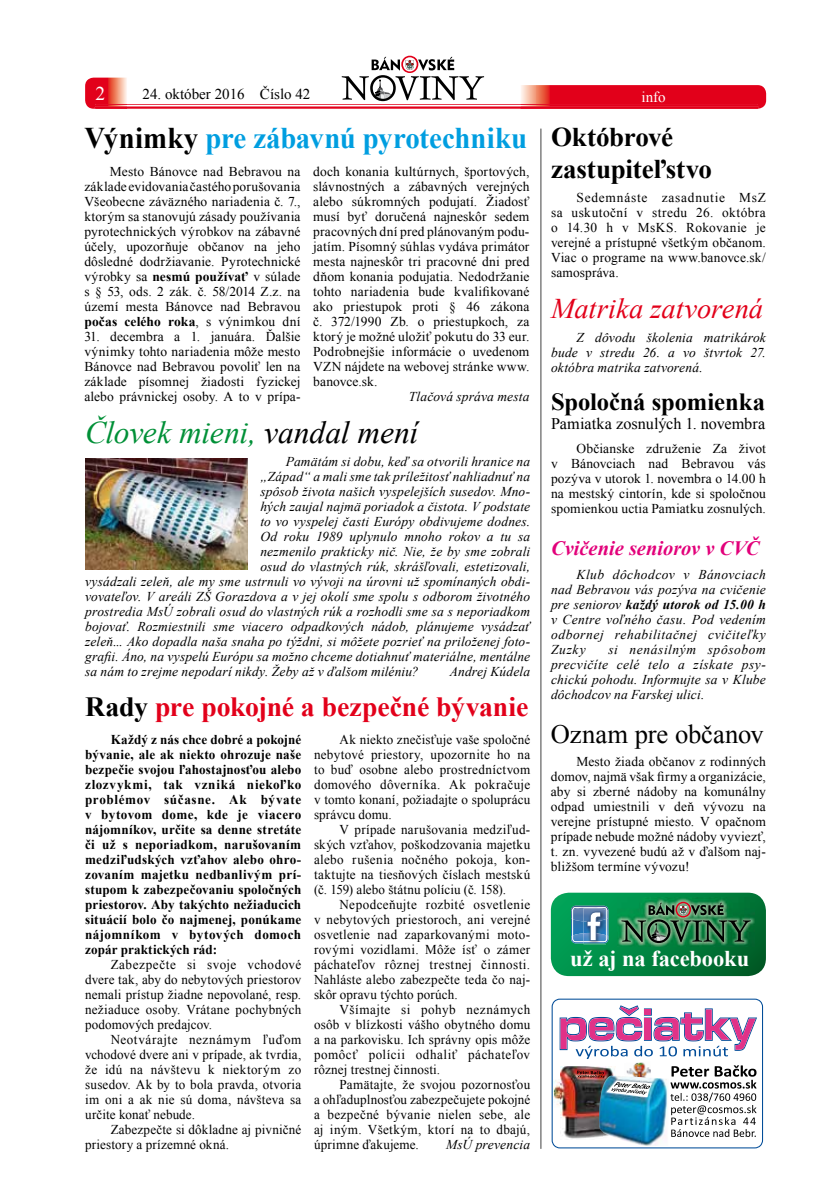
<style>
.page{position:relative;width:830px;height:1200px;background:#fff}
.page>*{position:absolute;margin:0;border:0;box-sizing:border-box;transform-origin:0 0}
.t1{font:italic 31.5px "Times New Roman";letter-spacing:-.01em;color:#009037}
.t2{font:700 30px "Times New Roman";color:#009ee0;scale:.96 1}
.t3{font:italic 28.5px "Times New Roman";color:#e2001a}
.t4{font:700 27.75px "Times New Roman";letter-spacing:-.01em;color:#e2001a}
.t5{font:700 27px/32.4px "Times New Roman";letter-spacing:-.01em;color:#000}
.t6{font:26.55px "Times New Roman";letter-spacing:-.005em;color:#000}
.t7{font:700 24.6px "Times New Roman";letter-spacing:-.005em;color:#000}
.t8{font:700 22.5px "Times New Roman";letter-spacing:-.005em;color:#fff}
.t9{font:italic 700 20.4px "Times New Roman";color:#e2007a}
.t10{font:19.5px "Times New Roman";color:#fff}
.t11{font:16.2px "Times New Roman";color:#000}
.t12{font:15px "Times New Roman";color:#000}
.t13{font:15px "Times New Roman";color:#fff}
.t14{font:13.5px/15px "Times New Roman";letter-spacing:.01em;color:#000;text-align:justify}
.t15{font:italic 13.5px/15px "Times New Roman";letter-spacing:.01em;color:#000;text-align:justify}
.t16{font:700 13.5px/15px "Times New Roman";letter-spacing:.025em;color:#000;text-align:justify}
.s1{color:#000}
.s2{font-weight:700}
</style>
<div class="page">
<hr style="left:95px;top:104px;width:662px;height:1px;background:#e2001a">
<hr style="left:95px;top:106px;width:663px;height:3px;background:#e2001a">
<svg style="left:341px;top:56px;width:143px;height:45px"></svg>
<svg style="left:520px;top:85px;width:245px;height:24px;background:#e31328"></svg>
<svg style="left:85px;top:78px;width:42px;height:31px"></svg>
<hr style="left:540px;top:128px;width:1px;height:1020px;background:#000">
<svg style="left:550px;top:892px;width:215px;height:83px;background:#218554"></svg>
<img style="left:551px;top:998px;width:211px;height:150px">
<img style="left:86px;top:458px;width:161px;height:111px">
<h3 class="t10" style="left:95px;top:80px;width:11px">2</h3>
<p class="t12" style="left:142px;top:84px;width:169px">24. október 2016 Číslo 42</p>
<p class="t13" style="left:641px;top:87px;width:26px">info</p>
<h2 class="t2" style="left:84px;top:117px;width:462px"><span class="s1">Výnimky</span> pre zábavnú pyrotechniku</h2>
<p class="t14" style="left:84px;top:163px;width:217px;text-indent:26px">Mesto Bánovce nad Bebravou na základe evidovania častého porušovania Všeobecne záväzného nariadenia č. 7., ktorým sa stanovujú zásady používania pyrotechnických výrobkov na zábavné účely, upozorňuje občanov na jeho dôsledné dodržiavanie. Pyrotechnické výrobky sa <span class="s2">nesmú používať</span> v súlade s § 53, ods. 2 zák. č. 58/2014 Z.z. na území mesta Bánovce nad Bebravou <span class="s2">počas celého roka</span>, s výnimkou dní</p>
<p class="t14" style="left:84px;top:328px;width:217px">31. decembra a 1. januára. Ďalšie výnimky tohto nariadenia môže mesto Bánovce nad Bebravou povoliť len na základe písomnej žiadosti fyzickej alebo právnickej osoby. A to v prípa-</p>
<p class="t14" style="left:313px;top:163px;width:217px">doch konania kultúrnych, športových, slávnostných a zábavných verejných alebo súkromných podujatí. Žiadosť musí byť doručená najneskôr sedem pracovných dní pred plánovaným podu&shy;jatím. Písomný súhlas vydáva primátor mesta najneskôr tri pracovné dni pred dňom konania podujatia. Nedodržanie tohto nariadenia bude kvalifikované ako priestupok proti § 46 zákona č. 372/1990 Zb. o priestupkoch, za ktorý je možné uložiť pokutu do 33 eur.<br>Podrobnejšie informácie o uvedenom VZN nájdete na webovej stránke www. banovce.sk.</p>
<p class="t15" style="left:408px;top:388px;width:122px">Tlačová správa mesta</p>
<h1 class="t1" style="left:85px;top:410px;width:334px">Človek mieni, <span class="s1">vandal mení</span></h1>
<p class="t15" style="left:286px;top:454px;width:246px">Pamätám si dobu, keď sa otvorili hranice na</p>
<p class="t15" style="left:260px;top:469px;width:271px">„Západ“ a mali sme tak príležitosť nahliadnuť na</p>
<p class="t15" style="left:260px;top:484px;width:271px">spôsob života našich vyspelejších susedov. Mno-</p>
<p class="t15" style="left:260px;top:499px;width:271px">hých zaujal najmä poriadok a čistota. V podstate</p>
<p class="t15" style="left:260px;top:514px;width:271px">to vo vyspelej časti Európy obdivujeme dodnes.</p>
<p class="t15" style="left:260px;top:529px;width:271px">Od roku 1989 uplynulo mnoho rokov a tu sa</p>
<p class="t15" style="left:260px;top:544px;width:271px">nezmenilo prakticky nič. Nie, že by sme zobrali</p>
<p class="t15" style="left:260px;top:559px;width:271px">osud do vlastných rúk, skrášľovali, estetizovali,</p>
<p class="t15" style="left:85px;top:574px;width:446px">vysádzali zeleň, ale my sme ustrnuli vo vývoji na úrovni už spomínaných obdi-</p>
<p class="t15" style="left:85px;top:589px;width:446px">vovateľov. V areáli ZŠ Gorazdova a v jej okolí sme spolu s odborom životného</p>
<p class="t15" style="left:85px;top:604px;width:446px">prostredia MsÚ zobrali osud do vlastných rúk a rozhodli sme sa s neporiadkom</p>
<p class="t15" style="left:85px;top:619px;width:446px">bojovať. Rozmiestnili sme viacero odpadkových nádob, plánujeme vysádzať</p>
<p class="t15" style="left:85px;top:634px;width:446px">zeleň... Ako dopadla naša snaha po týždni, si môžete pozrieť na priloženej foto-</p>
<p class="t15" style="left:85px;top:649px;width:446px">grafii. Áno, na vyspelú Európu sa možno chceme dotiahnuť materiálne, mentálne</p>
<p class="t15" style="left:85px;top:664px;width:335px">sa nám to zrejme nepodarí nikdy. Žeby až v ďalšom miléniu?</p>
<p class="t15" style="left:449px;top:664px;width:82px">Andrej Kúdela</p>
<h3 class="t4" style="left:85px;top:687px;width:444px"><span class="s1">Rady</span> pre pokojné a bezpečné bývanie</h3>
<p class="t16" style="left:85px;top:731px;width:217px;text-indent:26px">Každý z nás chce dobré a pokojné bývanie, ale ak niekto ohrozuje naše bezpečie svojou ľahostajnosťou alebo zlozvykmi, tak vzniká niekoľko problémov súčasne. Ak bývate v bytovom dome, kde je viacero nájomníkov, určite sa denne stretáte či už s neporiadkom, narušovaním medziľudských vzťahov alebo ohro&shy;zovaním majetku nedbanlivým prí&shy;stupom k zabezpečovaniu spoločných priestorov. Aby takýchto nežiaducich situácií bolo čo najmenej, ponúkame nájomníkom v bytových domoch zopár praktických rád:</p>
<p class="t14" style="left:85px;top:956px;width:217px;text-indent:26px">Zabezpečte si svoje vchodové dvere tak, aby do nebytových priestorov nemali prístup žiadne nepovolané, resp. nežiaduce osoby. Vrátane pochybných podomových predajcov.</p>
<p class="t14" style="left:85px;top:1031px;width:217px;text-indent:26px">Neotvárajte neznámym ľuďom vchodové dvere ani v prípade, ak tvrdia, že idú na návštevu k niektorým zo susedov. Ak by to bola pravda, otvoria im oni a ak nie sú doma, návšteva sa určite konať nebude.</p>
<p class="t14" style="left:85px;top:1121px;width:217px;text-indent:26px">Zabezpečte si dôkladne aj pivničné priestory a prízemné okná.</p>
<p class="t14" style="left:314px;top:731px;width:217px;text-indent:26px">Ak niekto znečisťuje vaše spoločné nebytové priestory, upozornite ho na to buď osobne alebo prostredníctvom domového dôverníka. Ak pokračuje v tomto konaní, požiadajte o spoluprácu správcu domu.</p>
<p class="t14" style="left:314px;top:821px;width:217px;text-indent:26px">V prípade narušovania medziľud&shy;ských vzťahov, poškodzovania majetku alebo rušenia nočného pokoja, kon&shy;taktujte na tiesňových číslach mestskú (č. 159) alebo štátnu políciu (č. 158).</p>
<p class="t14" style="left:314px;top:896px;width:217px;text-indent:26px">Nepodceňujte rozbité osvetlenie v nebytových priestoroch, ani verejné osvetlenie nad zaparkovanými moto&shy;rovými vozidlami. Môže ísť o zámer páchateľov rôznej trestnej činnosti.<br>Nahláste alebo zabezpečte teda čo naj&shy;skôr opravu týchto porúch.</p>
<p class="t14" style="left:314px;top:1001px;width:217px;text-indent:26px">Všímajte si pohyb neznámych osôb v blízkosti vášho obytného domu a na parkovisku. Ich správny opis môže pomôcť polícii odhaliť páchateľov rôznej trestnej činnosti.</p>
<p class="t14" style="left:314px;top:1076px;width:217px;text-indent:26px">Pamätajte, že svojou pozornosťou a ohľaduplnosťou zabezpečujete pokojné a bezpečné bývanie nielen sebe, ale aj iným. Všetkým, ktorí na to dbajú, úprimne ďakujeme.</p>
<p class="t15" style="left:446px;top:1136px;width:86px">MsÚ prevencia</p>
<h3 class="t5" style="left:550px;top:120px;width:162px">Októbrové zastupiteľstvo</h3>
<p class="t14" style="left:550px;top:190px;width:216px;text-indent:26px">Sedemnáste zasadnutie MsZ sa uskutoční v stredu 26. októbra o 14.30 h v MsKS. Rokovanie je verejné a prístupné všetkým občanom.<br>Viac o programe na www.banovce.sk/ samospráva.</p>
<h3 class="t3" style="left:550px;top:289px;width:213px">Matrika zatvorená</h3>
<p class="t15" style="left:550px;top:329px;width:216px;text-indent:26px">Z dôvodu školenia matrikárok bude v stredu 26. a vo štvrtok 27. októbra matrika zatvorená.</p>
<h3 class="t7" style="left:550px;top:384px;width:215px">Spoločná spomienka</h3>
<p class="t11" style="left:550px;top:413px;width:215px">Pamiatka zosnulých 1. novembra</p>
<p class="t14" style="left:550px;top:440px;width:216px;text-indent:26px">Občianske združenie Za život v Bánovciach nad Bebravou vás pozýva v utorok 1. novembra o 14.00 h na mestský cintorín, kde si spoločnou spomienkou uctia Pamiatku zosnulých.</p>
<h3 class="t9" style="left:550px;top:534px;width:210px">Cvičenie seniorov v CVČ</h3>
<p class="t15" style="left:550px;top:566px;width:216px;text-indent:26px">Klub dôchodcov v Bánovciach nad Bebravou vás pozýva na cvičenie pre seniorov <span class="s2">každý utorok od 15.00 h </span>v Centre voľného času. Pod vedením odbornej rehabilitačnej cvičiteľky Zuzky</p>
<p class="t15" style="left:550px;top:641px;width:216px;text-indent:57px">si nenásilným spôsobom precvičíte celé telo a získate psy&shy;chickú pohodu. Informujte sa v Klube dôchodcov na Farskej ulici.</p>
<h3 class="t6" style="left:550px;top:715px;width:214px">Oznam pre občanov</h3>
<p class="t14" style="left:550px;top:753px;width:216px;text-indent:26px">Mesto žiada občanov z rodinných domov, najmä však firmy a organizácie, aby si zberné nádoby na komunálny odpad umiestnili v deň vývozu na verejne prístupné miesto. V opačnom prípade nebude možné nádoby vyviezť, t. zn. vyvezené budú až v ďalšom naj&shy;bližšom termíne vývozu!</p>
<h3 class="t8" style="left:569px;top:943px;width:181px">už aj na facebooku</h3>
</div>
